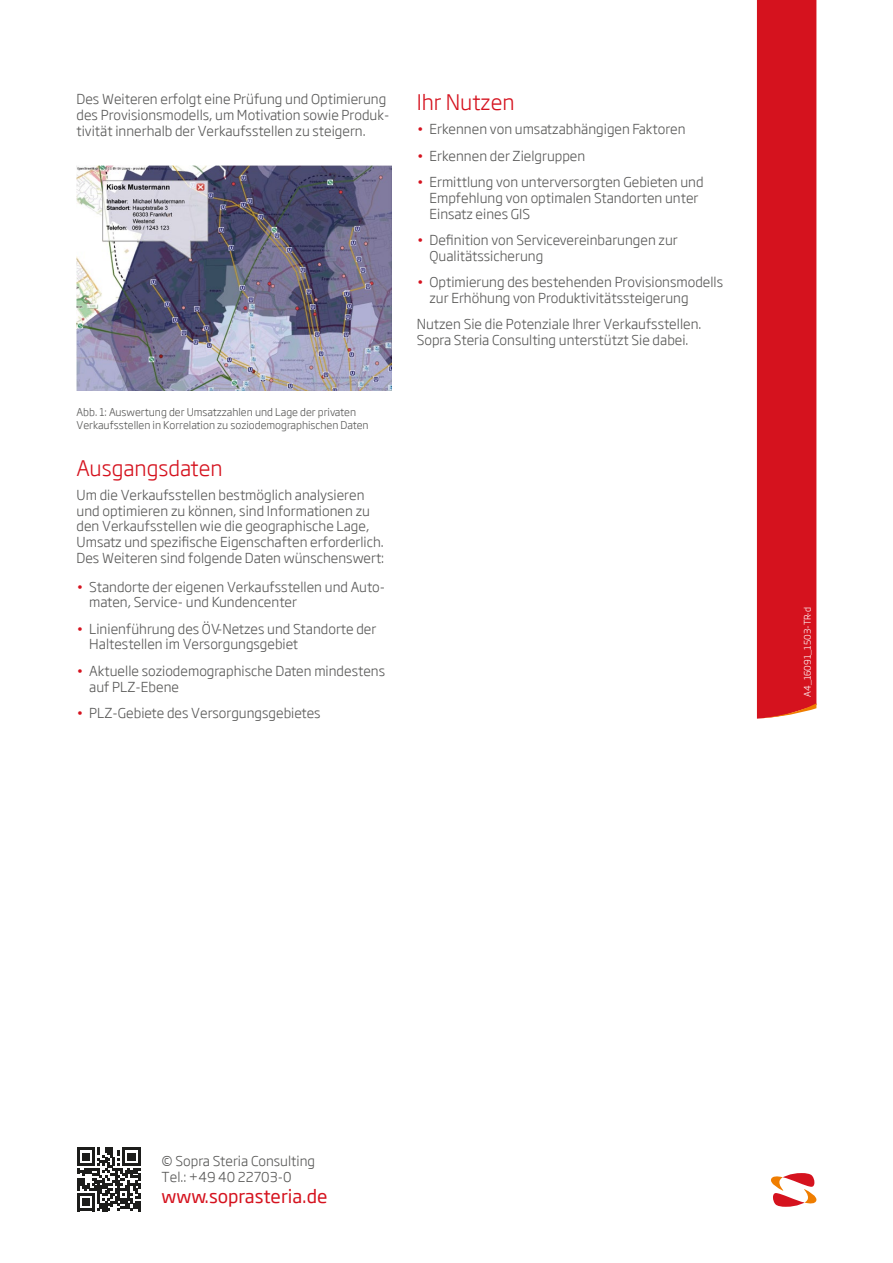
<style>
.page{position:relative;width:893px;height:1263px;background:#fff}
.page>*{position:absolute;margin:0;border:0;box-sizing:border-box;transform-origin:0 0}
.t1{font:300 21px "Soho Gothic Pro";color:#d5121e}
.t2{font:18px "Soho Gothic Pro";color:#d5121e}
.t3{font:300 13.5px/15.8px "Soho Gothic Pro";color:#575756}
.t4{font:300 10.5px/13.5px "Soho Gothic Pro";color:#575756}
.t5{font:300 9px "Soho Gothic Pro";color:#fff}
.s1{color:#d5121e}
</style>
<div class="page">
<svg style="left:771px;top:1173px;width:46px;height:34px"></svg>
<svg style="left:77px;top:1147px;width:63px;height:64px"></svg>
<div style="left:757px;top:0;width:59px;height:719px;background:#d5121e"></div>
<img style="left:77px;top:166px;width:314px;height:224px">
<p class="t3" style="left:77px;top:90px;width:314px">Des Weiteren erfolgt eine Prüfung und Optimierung des Provisionsmodells, um Motivation sowie Produk&shy;tivität innerhalb der Verkaufsstellen zu steigern.</p>
<p class="t4" style="left:77px;top:405px;width:294px">Abb. 1: Auswertung der Umsatzzahlen und Lage der privaten<br>Verkaufsstellen in Korrelation zu soziodemographischen Daten</p>
<h1 class="t1" style="left:77px;top:452px;width:148px">Ausgangsdaten</h1>
<p class="t3" style="left:77px;top:486px;width:309px">Um die Verkaufsstellen bestmöglich analysieren und optimieren zu können, sind Informationen zu den Verkaufsstellen wie die geographische Lage, Umsatz und spezifische Eigenschaften erforderlich.<br>Des Weiteren sind folgende Daten wünschenswert:</p>
<p class="t3" style="left:89px;top:578px;width:297px;text-indent:-13px"><span class="s1">•</span> Standorte der eigenen Verkaufsstellen und Auto&shy;maten, Service- und Kundencenter</p>
<p class="t3" style="left:89px;top:620px;width:289px;text-indent:-13px"><span class="s1">•</span> Linienführung des ÖV-Netzes und Standorte der<br>Haltestellen im Versorgungsgebiet</p>
<p class="t3" style="left:89px;top:662px;width:297px;text-indent:-13px"><span class="s1">•</span> Aktuelle soziodemographische Daten mindestens auf PLZ-Ebene</p>
<p class="t3" style="left:77px;top:704px;width:246px"><span class="s1">•</span> PLZ-Gebiete des Versorgungsgebietes</p>
<h1 class="t1" style="left:417px;top:86px;width:99px">Ihr Nutzen</h1>
<p class="t3" style="left:417px;top:121px;width:270px"><span class="s1">•</span> Erkennen von umsatzabhängigen Faktoren</p>
<p class="t3" style="left:417px;top:147px;width:170px"><span class="s1">•</span> Erkennen der Zielgruppen</p>
<p class="t3" style="left:429px;top:173px;width:276px;text-indent:-13px"><span class="s1">•</span> Ermittlung von unterversorgten Gebieten und<br>Empfehlung von optimalen Standorten unter<br>Einsatz eines GIS</p>
<p class="t3" style="left:429px;top:231px;width:250px;text-indent:-13px"><span class="s1">•</span> Definition von Servicevereinbarungen zur<br>Qualitätssicherung</p>
<p class="t3" style="left:429px;top:273px;width:295px;text-indent:-13px"><span class="s1">•</span> Optimierung des bestehenden Provisionsmodells zur Erhöhung von Produktivitätssteigerung</p>
<p class="t3" style="left:417px;top:315px;width:286px">Nutzen Sie die Potenziale Ihrer Verkaufsstellen.<br>Sopra Steria Consulting unterstützt Sie dabei.</p>
<p class="t5" style="left:800px;top:697px;width:91px;rotate:-90deg">A4_16091_1503-TR-d</p>
<p class="t3" style="left:162px;top:1152px;width:155px;line-height:16.2px">© Sopra Steria Consulting<br>Tel.: +49 40 22703-0</p>
<h2 class="t2" style="left:162px;top:1183px;width:167px">www.soprasteria.de</h2>
</div>
